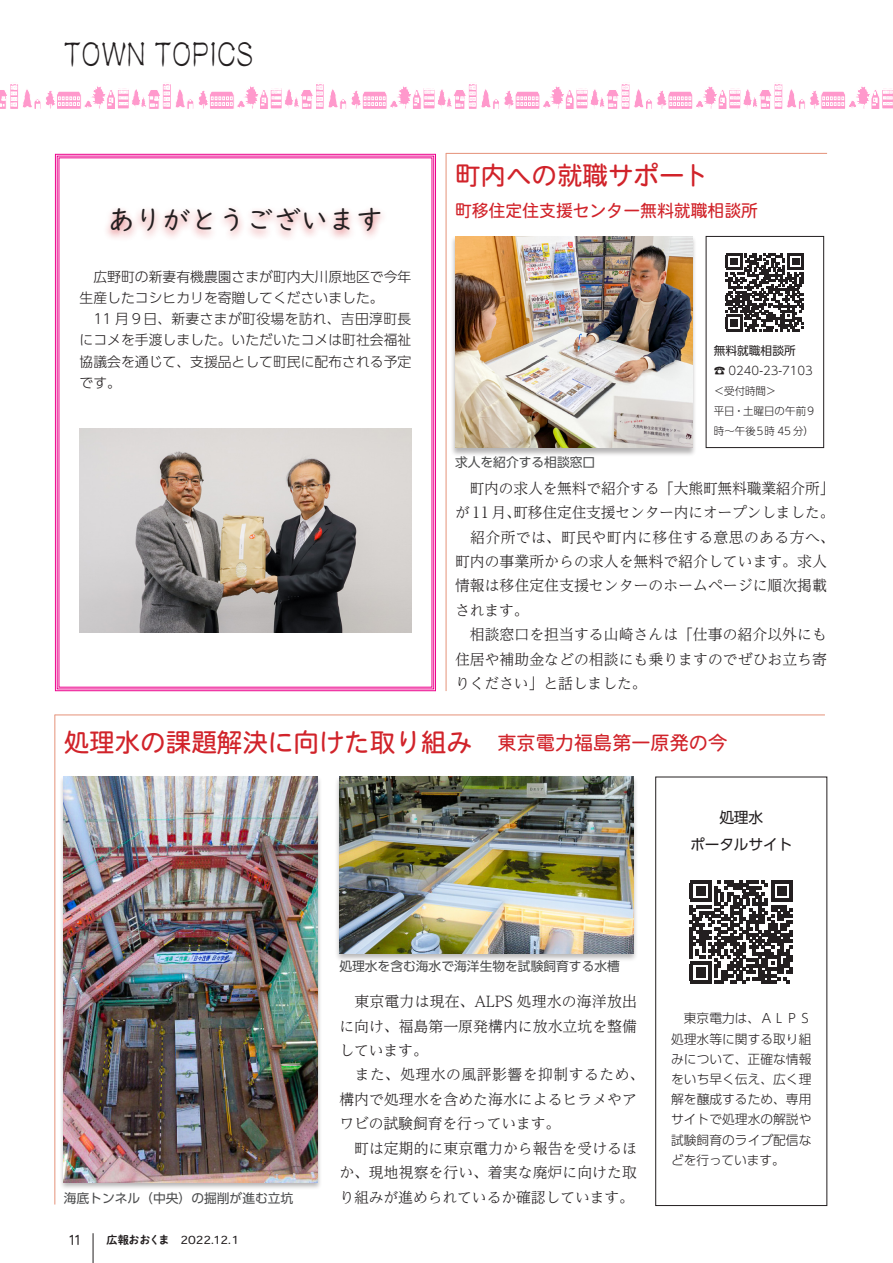
<style>
.page{position:relative;width:893px;height:1263px;background:#fff}
.page>*{position:absolute;margin:0;border:0;box-sizing:border-box;transform-origin:0 0}
.t1{font:31.95px "Reisho E1 Std";color:#231f20;scale:.8 1}
.t2{font:27.6px "UD Digi Kyokasho N R";color:#231f20}
.t3{font:25.5px "Heisei Maru Go Std W4";color:#d1232a}
.t4{font:19.2px "Heisei Maru Go Std W4";color:#d1232a}
.t5{font:16.95px "Heisei Maru Go Std W4";color:#d1232a}
.t6{font:300 14.85px/24.5px "UD Reimin Pr 6 N";color:#231f20}
.t7{font:14.85px/26.5px "UD Shin Go Pr 6 N";letter-spacing:-.01em;color:#231f20;text-align:center}
.t8{font:300 13.8px/21.3px "UD Shin Go Pro";color:#231f20}
.t9{font:13.8px "Heisei Maru Go Std W4";color:#231f20;scale:.8 1}
.t10{font:300 12.75px/20.2px "UD Shin Go Pr 6 N";color:#231f20;text-align:justify}
.t11{font:12.75px "UD Shin Go Pr 6 N";color:#4b4c4d}
.t12{font:300 11.7px/20.2px "UD Shin Go Pr 6 N";color:#231f20}
.t13{font:11.1px "Heisei Maru Go Std W4";letter-spacing:-.005em;color:#231f20}
.t14{font:11.1px "P Shuei NM Go Std N B";letter-spacing:-.035em;color:#231f20}
.t15{font:300 10.65px/20.2px "UD Shin Go Pr 6 N";letter-spacing:-.01em;color:#231f20}
.s1{font-weight:400}
</style>
<div class="page">
<hr style="left:93px;top:1233px;width:1px;height:30px;background:#231f20">
<svg style="left:0;top:84px;width:893px;height:25px"></svg>
<svg style="left:55px;top:154px;width:381px;height:537px"></svg>
<img style="left:80px;top:429px;width:331px;height:203px">
<div style="left:450px;top:236px;width:247px;height:220px;background:#231f20;opacity:.33"></div>
<img style="left:455px;top:236px;width:237px;height:212px">
<hr style="left:446px;top:153px;width:381px;height:1px;background:#e59279">
<hr style="left:446px;top:153px;width:1px;height:538px;background:#e59279">
<hr style="left:55px;top:715px;width:770px;height:1px;background:#e59279">
<hr style="left:55px;top:715px;width:1px;height:489px;background:#e59279">
<div style="left:59px;top:775px;width:263px;height:415px;background:#231f20;opacity:.33"></div>
<img style="left:64px;top:777px;width:253px;height:405px">
<div style="left:334px;top:775px;width:305px;height:187px;background:#231f20;opacity:.33"></div>
<img style="left:339px;top:777px;width:294px;height:176px">
<div style="left:706px;top:236px;width:118px;height:212px;border:1px solid #231f20"></div>
<svg style="left:726px;top:253px;width:78px;height:78px"></svg>
<div style="left:655px;top:777px;width:172px;height:429px;border:1px solid #231f20"></div>
<svg style="left:690px;top:880px;width:103px;height:103px"></svg>
<p class="t1" style="left:64px;top:32px;width:239px">TOWN TOPICS</p>
<p class="t2" style="left:107px;top:204px;width:278px">ありがとうございます</p>
<p class="t8" style="left:80px;top:265px;width:333px">　広野町の新妻有機農園さまが町内大川原地区で今年生産したコシヒカリを寄贈してくださいました。　11 月９日、新妻さまが町役場を訪れ、吉田淳町長にコメを手渡しました。いただいたコメは町社会福祉協議会を通じて、支援品として町民に配布される予定です。</p>
<p class="t3" style="left:455px;top:158px;width:257px">町内への就職サポート</p>
<p class="t5" style="left:455px;top:199px;width:305px">町移住定住支援センター無料就職相談所</p>
<p class="t12" style="left:714px;top:340px;width:101px"><span class="s1">無料就職相談所<br></span>☎ 0240-23-7103</p>
<p class="t15" style="left:714px;top:380px;width:104px">＜受付時間&lt;<br>平日・土曜日の午前９時～午後５時 45 分(</p>
<p class="t11" style="left:455px;top:452px;width:142px">求人を紹介する相談窓口</p>
<p class="t6" style="left:470px;top:475px;width:366px;text-align:right">町内の求人を無料で紹介する「大熊町無料職業紹介所「町移住定住支援センター内にオープンしました。</p>
<p class="t6" style="left:455px;top:500px;width:381px">が11月、<br>　紹介所では、町民や町内に移住する意思のある方へ、町内の事業所からの求人を無料で紹介しています。求人情報は移住定住支援センターのホームページに順次掲載されます。<br>　相談窓口を担当する山崎さんは「仕事の紹介以外にも住居や補助金などの相談にも乗りますのでぜひお立ち寄りください」と話しました。</p>
<p class="t3" style="left:64px;top:726px;width:435px">処理水の課題解決に向けた取り組み　</p>
<p class="t4" style="left:497px;top:730px;width:231px">東京電力福島第一原発の今</p>
<p class="t11" style="left:64px;top:1188px;width:231px">海底トンネル（中央）の掘削が進む立坑</p>
<p class="t9" style="left:69px;top:1231px;width:16px">11</p>
<p class="t14" style="left:107px;top:1232px;width:64px">広報おおくま</p>
<p class="t13" style="left:181px;top:1233px;width:60px">2022.12.1</p>
<p class="t7" style="left:690px;top:804px;width:104px">処理水<br>ポータルサイト</p>
<p class="t11" style="left:339px;top:956px;width:282px">処理水を含む海水で海洋生物を試験飼育する水槽</p>
<p class="t6" style="left:339px;top:989px;width:307px">　東京電力は現在、ALPS 処理水の海洋放出に向け、福島第一原発構内に放水立坑を整備しています。<br>　また、処理水の風評影響を抑制するため、構内で処理水を含めた海水によるヒラメやアワビの試験飼育を行っています。<br>　町は定期的に東京電力から報告を受けるほか、現地視察を行い、着実な廃炉に向けた取り組みが進められているか確認しています。</p>
<p class="t10" style="left:671px;top:1008px;width:142px">　東京電力は、ＡＬＰＳ処理水等に関する取り組みについて、正確な情報をいち早く伝え、広く理解を醸成するため、専用サイトで処理水の解説や試験飼育のライブ配信などを行っています。</p>
</div>
